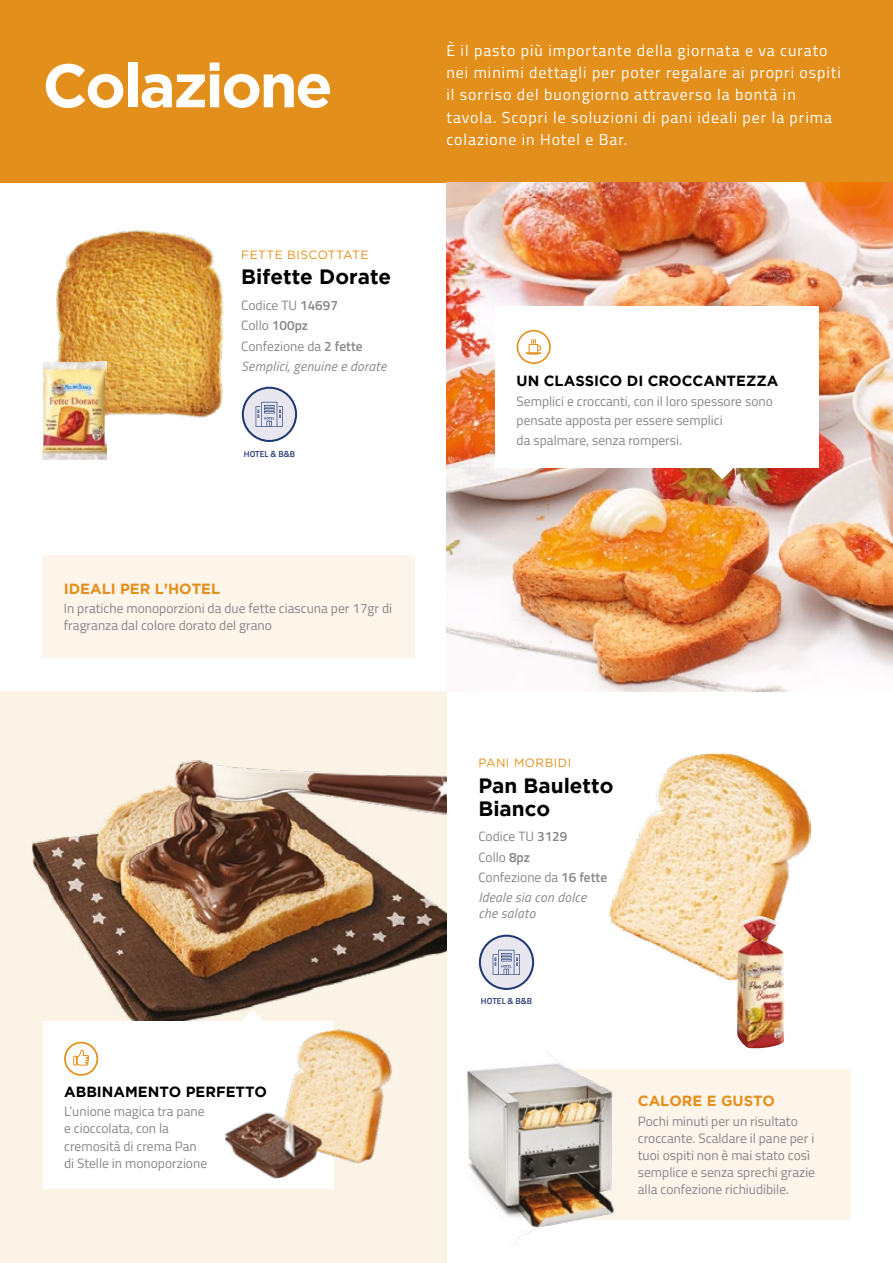
<style>
.page{position:relative;width:893px;height:1263px;background:#fff}
.page>*{position:absolute;margin:0;border:0;box-sizing:border-box;transform-origin:0 0}
.t1{font:700 61.2px "Gotham";letter-spacing:-.04em;color:#fff}
.t2{font:700 20.7px/22.5px "Gotham";color:#000}
.t3{font:15.9px/22.4px "Titillium Web";letter-spacing:.06em;color:#fff}
.t4{font:700 14.7px "Gotham";color:#000}
.t5{font:700 14.7px "Gotham";color:#e28f1c}
.t6{font:13.5px/17.1px "Titillium Web";color:#878787}
.t7{font:italic 13.5px "Titillium Web";letter-spacing:.02em;color:#878787}
.t8{font:12px "Gotham";letter-spacing:.04em;color:#e28f1c}
.t9{font:600 8.7px "Titillium Web";color:#213973}
.s1{font-weight:600}
.s2{font-style:italic}
</style>
<div class="page">
<img style="left:609px;top:753px;width:201px;height:227px">
<div style="left:0;top:0;width:893px;height:183px;background:#e28f1c"></div>
<img style="left:446px;top:183px;width:447px;height:508px">
<div style="left:0;top:691px;width:446px;height:572px;background:#fbf3e6"></div>
<img style="left:32px;top:760px;width:414px;height:261px">
<div style="left:495px;top:306px;width:324px;height:162px;background:#fff"></div>
<div style="left:517px;top:330px;width:34px;height:34px;border:2px solid #e28f1c;border-radius:50%"></div>
<svg style="left:525px;top:339px;width:17px;height:16px"></svg>
<div style="left:43px;top:1021px;width:290px;height:167px;background:#fff"></div>
<div style="left:64px;top:1042px;width:34px;height:34px;border:2px solid #e28f1c;border-radius:50%"></div>
<svg style="left:73px;top:1049px;width:16px;height:17px"></svg>
<div style="left:43px;top:555px;width:372px;height:103px;background:#fdf4ea"></div>
<div style="left:510px;top:1069px;width:340px;height:151px;background:#fdf4ea"></div>
<img style="left:42px;top:230px;width:256px;height:230px">
<img style="left:43px;top:361px;width:63px;height:98px">
<svg style="left:711px;top:468px;width:22px;height:11px"></svg>
<svg style="left:242px;top:1010px;width:21px;height:11px"></svg>
<div style="left:243px;top:388px;width:53px;height:53px;background:#e8e7f0;border-radius:50%"></div>
<div style="left:242px;top:387px;width:55px;height:55px;border:2px solid #213973;border-radius:50%"></div>
<svg style="left:256px;top:402px;width:27px;height:25px"></svg>
<div style="left:480px;top:936px;width:53px;height:53px;background:#e8e7f0;border-radius:50%"></div>
<div style="left:479px;top:935px;width:55px;height:55px;border:2px solid #213973;border-radius:50%"></div>
<svg style="left:493px;top:950px;width:27px;height:25px"></svg>
<img style="left:224px;top:1021px;width:168px;height:164px">
<img style="left:467px;top:1051px;width:147px;height:194px">
<img style="left:745px;top:916px;width:14px;height:5px">
<h1 class="t1" style="left:43px;top:50px;width:292px">Colazione</h1>
<p class="t8" style="left:241px;top:247px;width:129px">FETTE BISCOTTATE</p>
<h2 class="t2" style="left:241px;top:265px;width:151px">Bifette Dorate</h2>
<p class="t6" style="left:241px;top:295px;width:147px;line-height:20.1px">Codice TU <span class="s1">14697<br></span>Collo <span class="s1">100pz<br></span>Confezione da <span class="s1">2 fette<br></span><span class="s2">Semplici, genuine e dorate</span></p>
<p class="t9" style="left:244px;top:447px;width:53px">HOTEL &amp; B&amp;B</p>
<p class="t5" style="left:64px;top:580px;width:158px">IDEALI PER L’HOTEL</p>
<p class="t6" style="left:64px;top:599px;width:330px">In pratiche monoporzioni da due fette ciascuna per 17gr di fragranza dal colore dorato del grano</p>
<p class="t4" style="left:64px;top:1083px;width:204px">ABBINAMENTO PERFETTO</p>
<p class="t6" style="left:64px;top:1102px;width:145px">L’unione magica tra pane e cioccolata, con la cremosità di crema Pan di Stelle in monoporzione</p>
<p class="t3" style="left:446px;top:38px;width:396px">È il pasto più importante della giornata e va curato nei minimi dettagli per poter regalare ai propri ospiti il sorriso del buongiorno attraverso la bontà in tavola. Scopri le soluzioni di pani ideali per la prima colazione in Hotel e Bar.</p>
<p class="t4" style="left:517px;top:373px;width:263px">UN CLASSICO DI CROCCANTEZZA</p>
<p class="t6" style="left:517px;top:391px;width:258px;line-height:19.5px">Semplici e croccanti, con il loro spessore sono pensate apposta per essere semplici<br>da spalmare, senza rompersi.</p>
<p class="t8" style="left:478px;top:755px;width:94px">PANI MORBIDI</p>
<h2 class="t2" style="left:478px;top:774px;width:137px">Pan Bauletto<br>Bianco</h2>
<p class="t6" style="left:478px;top:826px;width:130px;line-height:20.1px">Codice TU <span class="s1">3129<br></span>Collo <span class="s1">8pz<br></span>Confezione da <span class="s1">16 fette<br></span><span class="s2">Ideale sia con dolce</span></p>
<p class="t7" style="left:478px;top:904px;width:58px">che salato</p>
<p class="t9" style="left:481px;top:995px;width:53px">HOTEL &amp; B&amp;B</p>
<p class="t5" style="left:638px;top:1093px;width:139px">CALORE E GUSTO</p>
<p class="t6" style="left:638px;top:1112px;width:179px">Pochi minuti per un risultato croccante. Scaldare il pane per i tuoi ospiti non è mai stato così semplice e senza sprechi grazie alla confezione richiudibile.</p>
</div>
